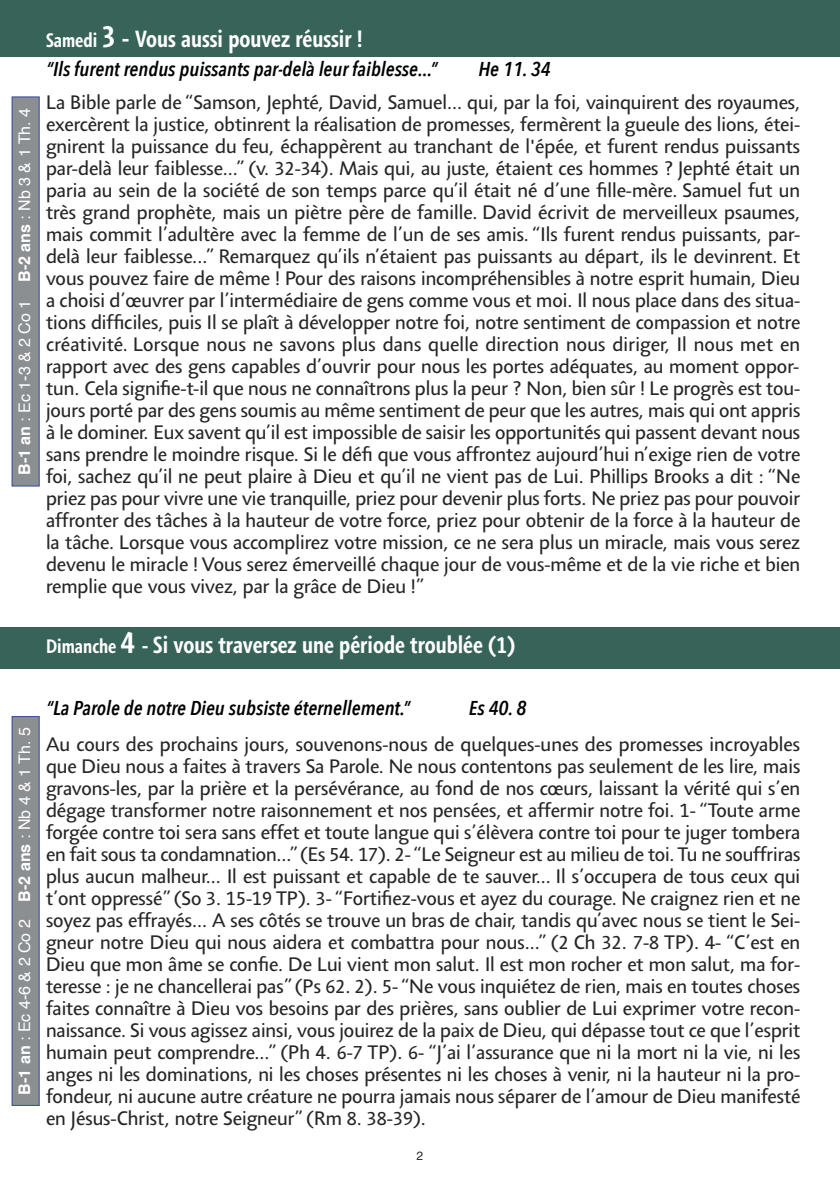
<style>
.page{position:relative;width:840px;height:1191px;background:#fff}
.page>*{position:absolute;margin:0;border:0;box-sizing:border-box;transform-origin:0 0}
.t1{font:700 condensed 24px "Agilita LT Std";color:#fff}
.t2{font:20px/22px "Agilita LT Std";color:#272526;text-align:justify}
.t3{font:italic 600 20px "Avenir Next Condensed";color:#000}
.t4{font:16px "Helvetica";color:#fff}
.t5{font:12px "Helvetica";color:#272526}
.s1{font-weight:700}
.s2{font-size:20px}
.s3{font-size:32px}
.s4{font-size:28px}
</style>
<div class="page">
<div style="left:0;top:0;width:839px;height:56px;background:#376358"></div>
<div style="left:0;top:627px;width:839px;height:41px;background:#376358"></div>
<div style="left:13px;top:97px;width:26px;height:388px;background:#8c8f92"></div>
<div style="left:12px;top:96px;width:28px;height:390px;border:1px solid #33489a"></div>
<div style="left:13px;top:717px;width:26px;height:388px;background:#8c8f92"></div>
<div style="left:12px;top:716px;width:28px;height:390px;border:1px solid #33489a"></div>
<p class="t4" style="left:18px;top:475px;width:368px;rotate:-90deg"><span class="s1">B-1 an</span> : Ec 1-3 &amp; 2 Co 1 <span class="s1">B-2 ans</span> : Nb 3 &amp; 1 Th. 4</p>
<p class="t1" style="left:46px;top:25px;width:318px"><span class="s2">Samedi</span> <span class="s3">3</span> <span class="s4">-</span> Vous aussi pouvez réussir !</p>
<p class="t3" style="left:46px;top:56px;width:393px">“Ils furent rendus puissants par-delà leur faiblesse...”</p>
<p class="t3" style="left:478px;top:56px;width:74px">He 11. 34</p>
<p class="t2" style="left:46px;top:92px;width:755px">La Bible parle de “Samson, Jephté, David, Samuel... qui, par la foi, vainquirent des royaumes, exercèrent la justice, obtinrent la réalisation de promesses, fermèrent la gueule des lions, étei&shy;gnirent la puissance du feu, échappèrent au tranchant de l'épée, et furent rendus puissants par-delà leur faiblesse...” (v. 32-34). Mais qui, au juste, étaient ces hommes ? Jephté était un paria au sein de la société de son temps parce qu’il était né d’une fille-mère. Samuel fut un très grand prophète, mais un piètre père de famille. David écrivit de merveilleux psaumes, mais commit l’adultère avec la femme de l’un de ses amis. “Ils furent rendus puissants, par&shy;delà leur faiblesse...” Remarquez qu’ils n’étaient pas puissants au départ, ils le devinrent. Et vous pouvez faire de même ! Pour des raisons incompréhensibles à notre esprit humain, Dieu a choisi d’œuvrer par l’intermédiaire de gens comme vous et moi. Il nous place dans des situa&shy;tions difficiles, puis Il se plaît à développer notre foi, notre sentiment de compassion et notre créativité. Lorsque nous ne savons plus dans quelle direction nous diriger, Il nous met en rapport avec des gens capables d’ouvrir pour nous les portes adéquates, au moment oppor&shy;tun. Cela signifie-t-il que nous ne connaîtrons plus la peur ? Non, bien sûr ! Le progrès est tou&shy;jours porté par des gens soumis au même sentiment de peur que les autres, mais qui ont appris à le dominer. Eux savent qu’il est impossible de saisir les opportunités qui passent devant nous sans prendre le moindre risque. Si le défi que vous affrontez aujourd’hui n’exige rien de votre foi, sachez qu’il ne peut plaire à Dieu et qu’il ne vient pas de Lui. Phillips Brooks a dit : “Ne priez pas pour vivre une vie tranquille, priez pour devenir plus forts. Ne priez pas pour pouvoir affronter des tâches à la hauteur de votre force, priez pour obtenir de la force à la hauteur de la tâche. Lorsque vous accomplirez votre mission, ce ne sera plus un miracle, mais vous serez devenu le miracle ! Vous serez émerveillé chaque jour de vous-même et de la vie riche et bien remplie que vous vivez, par la grâce de Dieu !”</p>
<p class="t1" style="left:46px;top:630px;width:470px"><span class="s2">Dimanche</span> <span class="s3">4</span> - Si vous traversez une période troublée (1)</p>
<p class="t4" style="left:18px;top:1094px;width:368px;rotate:-90deg"><span class="s1">B-1 an</span> : Ec 4-6 &amp; 2 Co 2 <span class="s1">B-2 ans</span> : Nb 4 &amp; 1 Th. 5</p>
<p class="t3" style="left:46px;top:694px;width:365px">“La Parole de notre Dieu subsiste éternellement.”</p>
<p class="t3" style="left:468px;top:694px;width:59px">Es 40. 8</p>
<p class="t2" style="left:46px;top:734px;width:755px">Au cours des prochains jours, souvenons-nous de quelques-unes des promesses incroyables que Dieu nous a faites à travers Sa Parole. Ne nous contentons pas seulement de les lire, mais gravons-les, par la prière et la persévérance, au fond de nos cœurs, laissant la vérité qui s’en dégage transformer notre raisonnement et nos pensées, et affermir notre foi. 1- “Toute arme forgée contre toi sera sans effet et toute langue qui s’élèvera contre toi pour te juger tombera en fait sous ta condamnation...” (Es 54. 17). 2- “Le Seigneur est au milieu de toi. Tu ne souffriras plus aucun malheur... Il est puissant et capable de te sauver... Il s’occupera de tous ceux qui t’ont oppressé” (So 3. 15-19 TP). 3- “Fortifiez-vous et ayez du courage. Ne craignez rien et ne soyez pas effrayés... A ses côtés se trouve un bras de chair, tandis qu’avec nous se tient le Sei&shy;gneur notre Dieu qui nous aidera et combattra pour nous...” (2 Ch 32. 7-8 TP). 4- “C’est en Dieu que mon âme se confie. De Lui vient mon salut. Il est mon rocher et mon salut, ma for&shy;teresse : je ne chancellerai pas” (Ps 62. 2). 5- “Ne vous inquiétez de rien, mais en toutes choses faites connaître à Dieu vos besoins par des prières, sans oublier de Lui exprimer votre recon&shy;naissance. Si vous agissez ainsi, vous jouirez de la paix de Dieu, qui dépasse tout ce que l’esprit humain peut comprendre...” (Ph 4. 6-7 TP). 6- “J’ai l’assurance que ni la mort ni la vie, ni les anges ni les dominations, ni les choses présentes ni les choses à venir, ni la hauteur ni la pro&shy;fondeur, ni aucune autre créature ne pourra jamais nous séparer de l’amour de Dieu manifesté en Jésus-Christ, notre Seigneur” (Rm 8. 38-39).</p>
<p class="t5" style="left:416px;top:1151px;width:8px">2</p>
</div>
